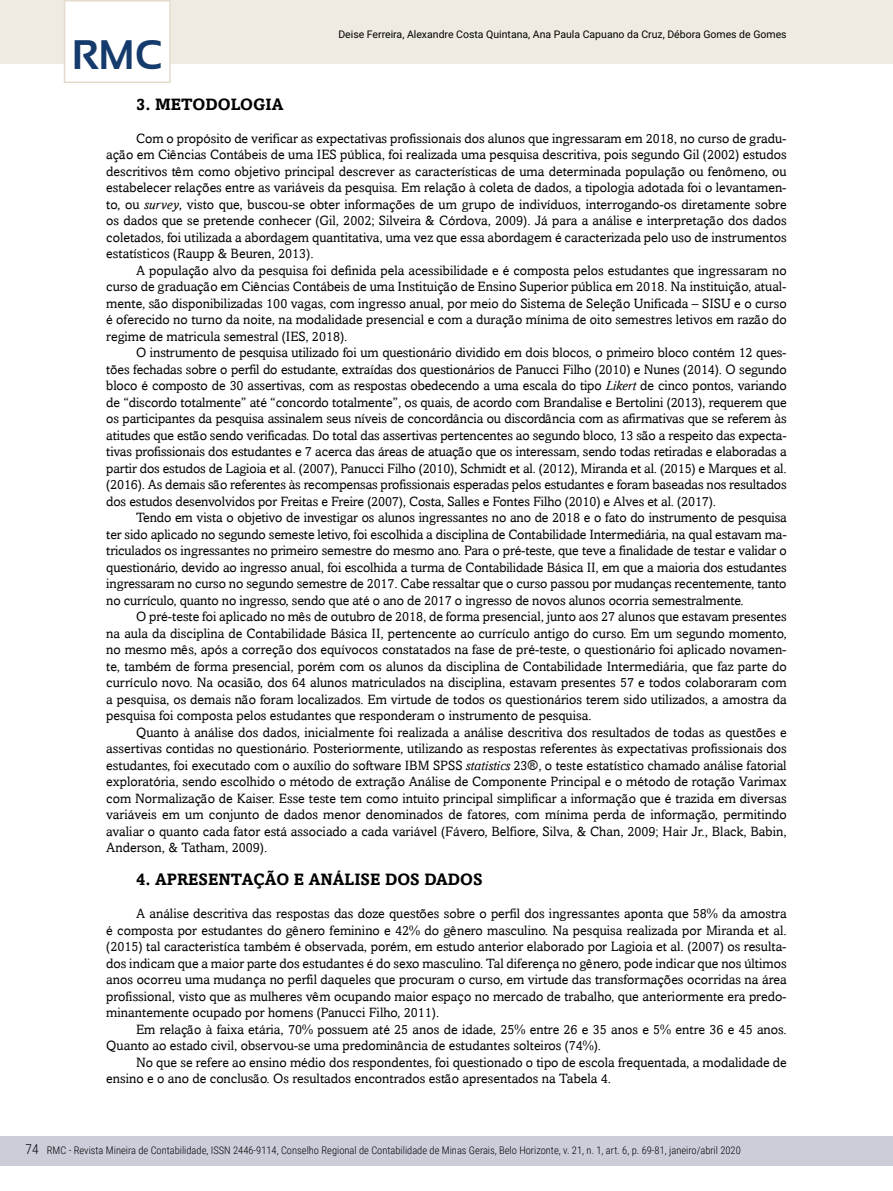
<style>
.page{position:relative;width:893px;height:1191px;background:#fff}
.page>*{position:absolute;margin:0;border:0;box-sizing:border-box;transform-origin:0 0}
.t1{font:700 41.25px "Sansation";color:#143b6b}
.t2{font:700 16.5px "Amasis";color:#000}
.t3{font:13.5px/16.5px "Amasis";color:#000;text-align:justify}
.t4{font:300 13.5px "Roboto Condensed";color:#000}
.t5{font:300 10.5px "Roboto Condensed";color:#000}
.t6{font:10.5px "Roboto";color:#000}
.s1{font-style:italic}
</style>
<div class="page">
<div style="left:0;top:1135px;width:893px;height:30px;background:#cdcdda"></div>
<div style="left:0;top:0;width:893px;height:64px;background:#efebe1"></div>
<div style="left:64px;top:0;width:107px;height:83px;background:#fff;border:2px solid #e4dcca"></div>
<p class="t6" style="left:338px;top:27px;width:450px">Deise Ferreira, Alexandre Costa Quintana, Ana Paula Capuano da Cruz, Débora Gomes de Gomes</p>
<h1 class="t1" style="left:72px;top:32px;width:92px">RMC</h1>
<p class="t2" style="left:136px;top:94px;width:149px">3. METODOLOGIA</p>
<p class="t3" style="left:106px;top:130px;width:682px;text-indent:30px">Com o propósito de verificar as expectativas profissionais dos alunos que ingressaram em 2018, no curso de gradu&shy;ação em Ciências Contábeis de uma IES pública, foi realizada uma pesquisa descritiva, pois segundo Gil (2002) estudos descritivos têm como objetivo principal descrever as características de uma determinada população ou fenômeno, ou estabelecer relações entre as variáveis da pesquisa. Em relação à coleta de dados, a tipologia adotada foi o levantamen&shy;to, ou <span class="s1">survey</span>, visto que, buscou-se obter informações de um grupo de indivíduos, interrogando-os diretamente sobre os dados que se pretende conhecer (Gil, 2002; Silveira &amp; Córdova, 2009). Já para a análise e interpretação dos dados coletados, foi utilizada a abordagem quantitativa, uma vez que essa abordagem é caracterizada pelo uso de instrumentos estatísticos (Raupp &amp; Beuren, 2013).</p>
<p class="t3" style="left:106px;top:262px;width:682px;text-indent:30px">A população alvo da pesquisa foi definida pela acessibilidade e é composta pelos estudantes que ingressaram no curso de graduação em Ciências Contábeis de uma Instituição de Ensino Superior pública em 2018. Na instituição, atual&shy;mente, são disponibilizadas 100 vagas, com ingresso anual, por meio do Sistema de Seleção Unificada – SISU e o curso é oferecido no turno da noite, na modalidade presencial e com a duração mínima de oito semestres letivos em razão do regime de matricula semestral (IES, 2018).</p>
<p class="t3" style="left:106px;top:344px;width:682px;text-indent:30px">O instrumento de pesquisa utilizado foi um questionário dividido em dois blocos, o primeiro bloco contém 12 ques&shy;tões fechadas sobre o perfil do estudante, extraídas dos questionários de Panucci Filho (2010) e Nunes (2014). O segundo bloco é composto de 30 assertivas, com as respostas obedecendo a uma escala do tipo <span class="s1">Likert</span> de cinco pontos, variando de “discordo totalmente” até “concordo totalmente”, os quais, de acordo com Brandalise e Bertolini (2013), requerem que os participantes da pesquisa assinalem seus níveis de concordância ou discordância com as afirmativas que se referem às atitudes que estão sendo verificadas. Do total das assertivas pertencentes ao segundo bloco, 13 são a respeito das expecta&shy;tivas profissionais dos estudantes e 7 acerca das áreas de atuação que os interessam, sendo todas retiradas e elaboradas a partir dos estudos de Lagioia et al. (2007), Panucci Filho (2010), Schmidt et al<span class="s1">.</span> (2012), Miranda et al. (2015) e Marques et al. (2016). As demais são referentes às recompensas profissionais esperadas pelos estudantes e foram baseadas nos resultados dos estudos desenvolvidos por Freitas e Freire (2007), Costa, Salles e Fontes Filho (2010) e Alves et al. (2017).</p>
<p class="t3" style="left:106px;top:509px;width:682px;text-indent:30px">Tendo em vista o objetivo de investigar os alunos ingressantes no ano de 2018 e o fato do instrumento de pesquisa ter sido aplicado no segundo semeste letivo, foi escolhida a disciplina de Contabilidade Intermediária, na qual estavam ma&shy;triculados os ingressantes no primeiro semestre do mesmo ano. Para o pré-teste, que teve a finalidade de testar e validar o questionário, devido ao ingresso anual, foi escolhida a turma de Contabilidade Básica II, em que a maioria dos estudantes ingressaram no curso no segundo semestre de 2017. Cabe ressaltar que o curso passou por mudanças recentemente, tanto no currículo, quanto no ingresso, sendo que até o ano de 2017 o ingresso de novos alunos ocorria semestralmente.</p>
<p class="t3" style="left:106px;top:608px;width:682px;text-indent:30px">O pré-teste foi aplicado no mês de outubro de 2018, de forma presencial, junto aos 27 alunos que estavam presentes na aula da disciplina de Contabilidade Básica II, pertencente ao currículo antigo do curso. Em um segundo momento, no mesmo mês, após a correção dos equívocos constatados na fase de pré-teste, o questionário foi aplicado novamen&shy;te, também de forma presencial, porém com os alunos da disciplina de Contabilidade Intermediária, que faz parte do currículo novo. Na ocasião, dos 64 alunos matriculados na disciplina, estavam presentes 57 e todos colaboraram com a pesquisa, os demais não foram localizados. Em virtude de todos os questionários terem sido utilizados, a amostra da pesquisa foi composta pelos estudantes que responderam o instrumento de pesquisa.</p>
<p class="t3" style="left:106px;top:724px;width:682px;text-indent:30px">Quanto à análise dos dados, inicialmente foi realizada a análise descritiva dos resultados de todas as questões e assertivas contidas no questionário. Posteriormente, utilizando as respostas referentes às expectativas profissionais dos estudantes, foi executado com o auxílio do software IBM SPSS <span class="s1">statistics</span> 23®, o teste estatístico chamado análise fatorial exploratória, sendo escolhido o método de extração Análise de Componente Principal e o método de rotação Varimax com Normalização de Kaiser. Esse teste tem como intuito principal simplificar a informação que é trazida em diversas variáveis em um conjunto de dados menor denominados de fatores, com mínima perda de informação, permitindo avaliar o quanto cada fator está associado a cada variável (Fávero, Belfiore, Silva, &amp; Chan, 2009; Hair Jr., Black, Babin, Anderson, &amp; Tatham, 2009).</p>
<p class="t2" style="left:136px;top:869px;width:348px">4. APRESENTAÇÃO E ANÁLISE DOS DADOS</p>
<p class="t3" style="left:106px;top:905px;width:682px;text-indent:30px">A análise descritiva das respostas das doze questões sobre o perfil dos ingressantes aponta que 58% da amostra é composta por estudantes do gênero feminino e 42% do gênero masculino. Na pesquisa realizada por Miranda et al. (2015) tal caracteristíca também é observada, porém, em estudo anterior elaborado por Lagioia et al. (2007) os resulta&shy;dos indicam que a maior parte dos estudantes é do sexo masculino. Tal diferença no gênero, pode indicar que nos últimos anos ocorreu uma mudança no perfil daqueles que procuram o curso, em virtude das transformações ocorridas na área profissional, visto que as mulheres vêm ocupando maior espaço no mercado de trabalho, que anteriormente era predo&shy;minantemente ocupado por homens (Panucci Filho, 2011).</p>
<p class="t3" style="left:106px;top:1021px;width:682px;text-indent:30px">Em relação à faixa etária, 70% possuem até 25 anos de idade, 25% entre 26 e 35 anos e 5% entre 36 e 45 anos.<br>Quanto ao estado civil, observou-se uma predominância de estudantes solteiros (74%).</p>
<p class="t3" style="left:106px;top:1054px;width:682px;text-indent:30px">No que se refere ao ensino médio dos respondentes, foi questionado o tipo de escola frequentada, a modalidade de ensino e o ano de conclusão. Os resultados encontrados estão apresentados na Tabela 4.</p>
<p class="t4" style="left:26px;top:1140px;width:15px">74</p>
<p class="t5" style="left:47px;top:1143px;width:695px">RMC - Revista Mineira de Contabilidade, ISSN 2446-9114, Conselho Regional de Contabilidade de Minas Gerais, Belo Horizonte, v. 21, n. 1, art. 6, p. 69-81, janeiro/abril 2020</p>
</div>
